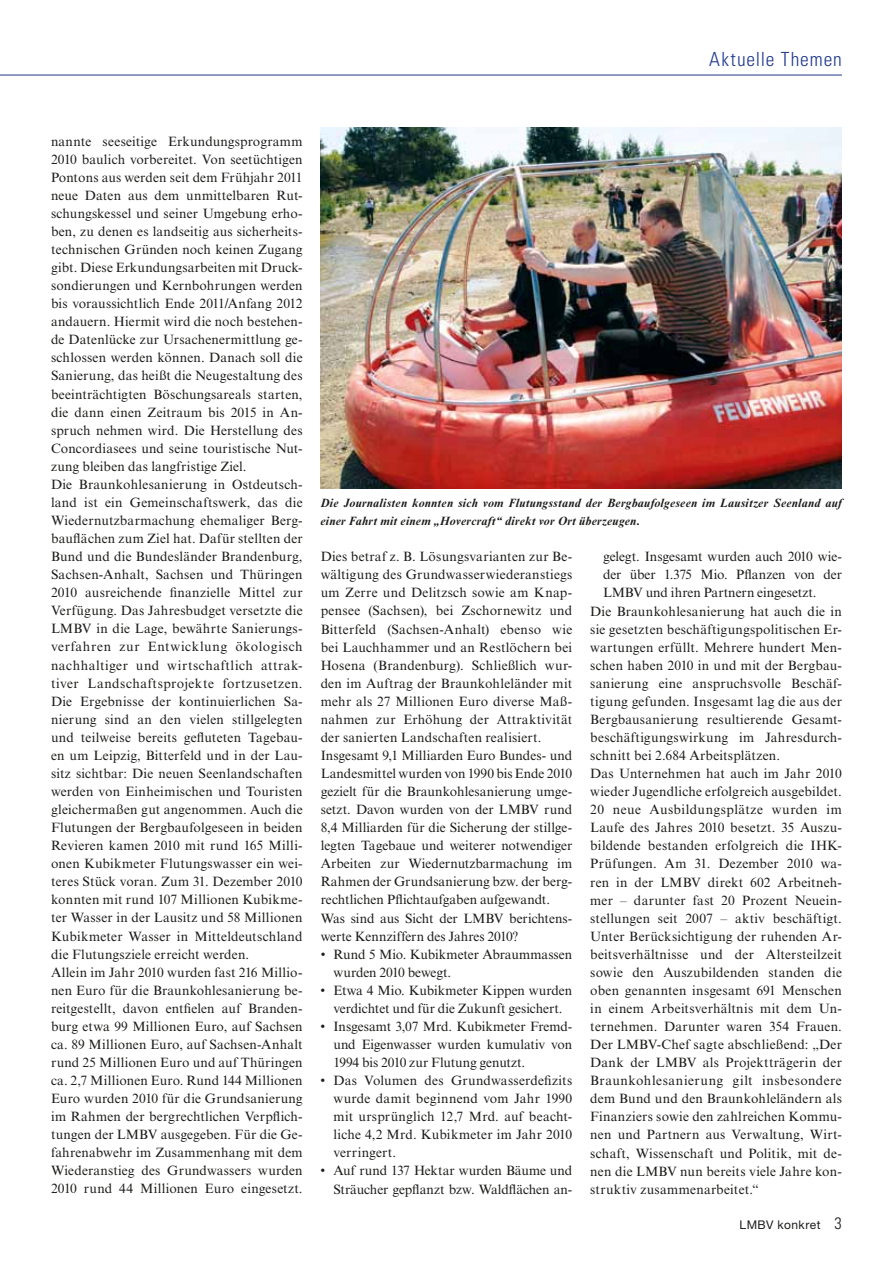
<style>
.page{position:relative;width:893px;height:1263px;background:#fff}
.page>*{position:absolute;margin:0;border:0;box-sizing:border-box;transform-origin:0 0}
.t1{font:300 condensed 19.5px "Univers LT Std";letter-spacing:.045em;color:#213a8f}
.t2{font:13.5px/18px "Times New Roman MT Std";letter-spacing:.015em;color:#1d1d1b}
.t3{font:13.5px/18px "Times New Roman MT Std";letter-spacing:-.005em;color:#1d1d1b}
.t4{font:13.5px "Times New Roman MT Std";letter-spacing:.04em;color:#1d1d1b}
.t5{font:13.5px "Times New Roman MT Std";letter-spacing:.035em;color:#1d1d1b}
.t6{font:italic 700 12px/18px "Times New Roman MT Std";letter-spacing:.015em;color:#1d1d1b}
.t7{font:12px "Helvetica Neue LT Std";letter-spacing:.04em;color:#1d1d1b}
.s1{font-family:"Univers LT Std";font-weight:300;font-stretch:condensed;font-size:16.5px}
</style>
<div class="page">
<hr style="left:0;top:75px;width:842px;height:1px;background:#213a8f">
<img style="left:321px;top:128px;width:521px;height:361px">
<h1 class="t1" style="left:709px;top:47px;width:134px">Aktuelle Themen</h1>
<p class="t2" style="left:51px;top:132px;width:253px">nannte seeseitige Erkundungsprogramm 2010 baulich vorbereitet. Von seetüchtigen Pontons aus werden seit dem Frühjahr 2011 neue Daten aus dem unmittelbaren Rut&shy;schungskessel und seiner Umgebung erho&shy;ben, zu denen es landseitig aus sicherheits&shy;technischen Gründen noch keinen Zugang gibt. Diese Erkundungsarbeiten mit Druck&shy;sondierungen und Kernbohrungen werden bis voraussichtlich Ende 2011/Anfang 2012 andauern. Hiermit wird die noch bestehen&shy;de Datenlücke zur Ursachenermittlung ge&shy;schlossen werden können. Danach soll die Sanierung, das heißt die Neugestaltung des beeinträchtigten Böschungsareals starten, die dann einen Zeitraum bis 2015 in An&shy;spruch nehmen wird. Die Herstellung des Concordiasees und seine touristische Nut&shy;zung bleiben das langfristige Ziel.<br>Die Braunkohlesanierung in Ostdeutsch&shy;land ist ein Gemeinschaftswerk, das die Wiedernutzbarmachung ehemaliger Berg&shy;bauflächen zum Ziel hat. Dafür stellten der Bund und die Bundesländer Brandenburg, Sachsen-Anhalt, Sachsen und Thüringen 2010 ausreichende finanzielle Mittel zur Verfügung. Das Jahresbudget versetzte die LMBV in die Lage, bewährte Sanierungs&shy;verfahren zur Entwicklung ökologisch nachhaltiger und wirtschaftlich attrak&shy;tiver Landschaftsprojekte fortzusetzen.<br>Die Ergebnisse der kontinuierlichen Sa&shy;nierung sind an den vielen stillgelegten und teilweise bereits gefluteten Tagebau&shy;en um Leipzig, Bitterfeld und in der Lau&shy;sitz sichtbar: Die neuen Seenlandschaften werden von Einheimischen und Touristen gleichermaßen gut angenommen. Auch die Flutungen der Bergbaufolgeseen in beiden Revieren kamen 2010 mit rund 165 Milli&shy;onen Kubikmeter Flutungswasser ein wei&shy;teres Stück voran. Zum 31. Dezember 2010 konnten mit rund 107 Millionen Kubikme&shy;ter Wasser in der Lausitz und 58 Millionen Kubikmeter Wasser in Mitteldeutschland die Flutungsziele erreicht werden.<br>Allein im Jahr 2010 wurden fast 216 Millio&shy;nen Euro für die Braunkohlesanierung be&shy;reitgestellt, davon entfielen auf Branden&shy;burg etwa 99 Millionen Euro, auf Sachsen ca. 89 Millionen Euro, auf Sachsen-Anhalt rund 25 Millionen Euro und auf Thüringen ca. 2,7 Millionen Euro. Rund 144 Millionen Euro wurden 2010 für die Grundsanierung im Rahmen der bergrechtlichen Verpflich&shy;tungen der LMBV ausgegeben. Für die Ge&shy;fahrenabwehr im Zusammenhang mit dem Wiederanstieg des Grundwassers wurden 2010 rund 44 Millionen Euro eingesetzt.</p>
<p class="t6" style="left:320px;top:494px;width:523px">Die Journalisten konnten sich vom Flutungsstand der Bergbaufolgeseen im Lausitzer Seenland auf einer Fahrt mit einem „Hovercraft“ direkt vor Ort überzeugen.</p>
<p class="t2" style="left:321px;top:548px;width:253px">Dies betraf z. B. Lösungsvarianten zur Be&shy;wältigung des Grundwasserwiederanstiegs um Zerre und Delitzsch sowie am Knap&shy;pensee (Sachsen), bei Zschornewitz und Bitterfeld (Sachsen-Anhalt) ebenso wie bei Lauchhammer und an Restlöchern bei Hosena (Brandenburg). Schließlich wur&shy;den im Auftrag der Braunkohleländer mit mehr als 27 Millionen Euro diverse Maß&shy;nahmen zur Erhöhung der Attraktivität der sanierten Landschaften realisiert.<br>Insgesamt 9,1 Milliarden Euro Bundes- und Landesmittel wurden von 1990 bis Ende 2010 gezielt für die Braunkohlesanierung umge&shy;setzt. Davon wurden von der LMBV rund 8,4 Milliarden für die Sicherung der stillge&shy;legten Tagebaue und weiterer notwendiger Arbeiten zur Wiedernutzbarmachung im Rahmen der Grundsanierung bzw. der berg&shy;rechtlichen Pflichtaufgaben aufgewandt.<br>Was sind aus Sicht der LMBV berichtens&shy;werte Kennziffern des Jahres 2010?</p>
<p class="t3" style="left:333px;top:945px;width:240px;text-indent:-13px">• Rund 5 Mio. Kubikmeter Abraummassen wurden 2010 bewegt.</p>
<p class="t3" style="left:321px;top:981px;width:253px;text-align:center">• Etwa 4 Mio. Kubikmeter Kippen wurden verdichtet und für die Zukunft gesichert.</p>
<p class="t2" style="left:333px;top:1017px;width:240px;text-align:justify;text-indent:-13px">• Insgesamt 3,07 Mrd. Kubikmeter Fremd&shy;und Eigenwasser wurden kumulativ von 1994 bis 2010 zur Flutung genutzt.</p>
<p class="t2" style="left:333px;top:1071px;width:240px;text-align:justify;text-indent:-13px">• Das Volumen des Grundwasserdefizits wurde damit beginnend vom Jahr 1990 mit ursprünglich 12,7 Mrd. auf beacht&shy;liche 4,2 Mrd. Kubikmeter im Jahr 2010 verringert.</p>
<p class="t2" style="left:321px;top:1162px;width:253px;text-align:right">• Auf rund 137 Hektar wurden Bäume und<br>Sträucher gepflanzt bzw. Waldflächen an-</p>
<p class="t3" style="left:603px;top:548px;width:240px">gelegt. Insgesamt wurden auch 2010 wie-</p>
<p class="t3" style="left:603px;top:566px;width:240px">der über 1.375 Mio. Pflanzen von der</p>
<p class="t2" style="left:603px;top:584px;width:215px">LMBV und ihren Partnern eingesetzt.</p>
<p class="t2" style="left:590px;top:602px;width:253px">Die Braunkohlesanierung hat auch die in</p>
<p class="t2" style="left:590px;top:620px;width:253px">sie gesetzten beschäftigungspolitischen Er-</p>
<p class="t2" style="left:590px;top:638px;width:253px">wartungen erfüllt. Mehrere hundert Men-</p>
<p class="t2" style="left:590px;top:656px;width:253px">schen haben 2010 in und mit der Bergbau-</p>
<p class="t2" style="left:590px;top:674px;width:253px">sanierung eine anspruchsvolle Beschäf-</p>
<p class="t2" style="left:590px;top:692px;width:253px">tigung gefunden. Insgesamt lag die aus der</p>
<p class="t2" style="left:590px;top:710px;width:253px">Bergbausanierung resultierende Gesamt-</p>
<p class="t2" style="left:590px;top:728px;width:253px">beschäftigungswirkung im Jahresdurch-</p>
<p class="t2" style="left:590px;top:746px;width:191px">schnitt bei 2.684 Arbeitsplätzen.</p>
<p class="t2" style="left:590px;top:764px;width:253px">Das Unternehmen hat auch im Jahr 2010</p>
<p class="t2" style="left:590px;top:783px;width:253px">wieder Jugendliche erfolgreich ausgebildet.</p>
<p class="t5" style="left:590px;top:802px;width:253px">20 neue Ausbildungsplätze wurden im</p>
<p class="t2" style="left:590px;top:819px;width:253px">Laufe des Jahres 2010 besetzt. 35 Auszu-</p>
<p class="t2" style="left:590px;top:837px;width:253px">bildende bestanden erfolgreich die IHK-</p>
<p class="t2" style="left:590px;top:855px;width:253px">Prüfungen. Am 31. Dezember 2010 wa-</p>
<p class="t2" style="left:590px;top:873px;width:253px">ren in der LMBV direkt 602 Arbeitneh-</p>
<p class="t2" style="left:590px;top:891px;width:253px">mer – darunter fast 20 Prozent Neuein-</p>
<p class="t2" style="left:590px;top:909px;width:253px">stellungen seit 2007 – aktiv beschäftigt.</p>
<p class="t2" style="left:590px;top:927px;width:253px">Unter Berücksichtigung der ruhenden Ar-</p>
<p class="t2" style="left:590px;top:945px;width:253px">beitsverhältnisse und der Altersteilzeit</p>
<p class="t2" style="left:590px;top:963px;width:253px">sowie den Auszubildenden standen die</p>
<p class="t2" style="left:590px;top:981px;width:253px">oben genannten insgesamt 691 Menschen</p>
<p class="t2" style="left:590px;top:999px;width:253px">in einem Arbeitsverhältnis mit dem Un-</p>
<p class="t2" style="left:590px;top:1017px;width:253px">ternehmen. Darunter waren 354 Frauen.</p>
<p class="t2" style="left:590px;top:1035px;width:253px">Der LMBV-Chef sagte abschließend: „Der</p>
<p class="t2" style="left:590px;top:1053px;width:253px">Dank der LMBV als Projektträgerin der</p>
<p class="t4" style="left:590px;top:1073px;width:253px">Braunkohlesanierung gilt insbesondere</p>
<p class="t2" style="left:590px;top:1090px;width:253px">dem Bund und den Braunkohleländern als</p>
<p class="t2" style="left:590px;top:1108px;width:253px">Finanziers sowie den zahlreichen Kommu-</p>
<p class="t2" style="left:590px;top:1126px;width:253px">nen und Partnern aus Verwaltung, Wirt-</p>
<p class="t2" style="left:590px;top:1144px;width:253px">schaft, Wissenschaft und Politik, mit de-</p>
<p class="t2" style="left:590px;top:1162px;width:253px">nen die LMBV nun bereits viele Jahre kon-</p>
<p class="t2" style="left:590px;top:1180px;width:170px">struktiv zusammenarbeitet.“</p>
<p class="t7" style="left:739px;top:1218px;width:104px">LMBV konkret <span class="s1">3</span></p>
</div>
